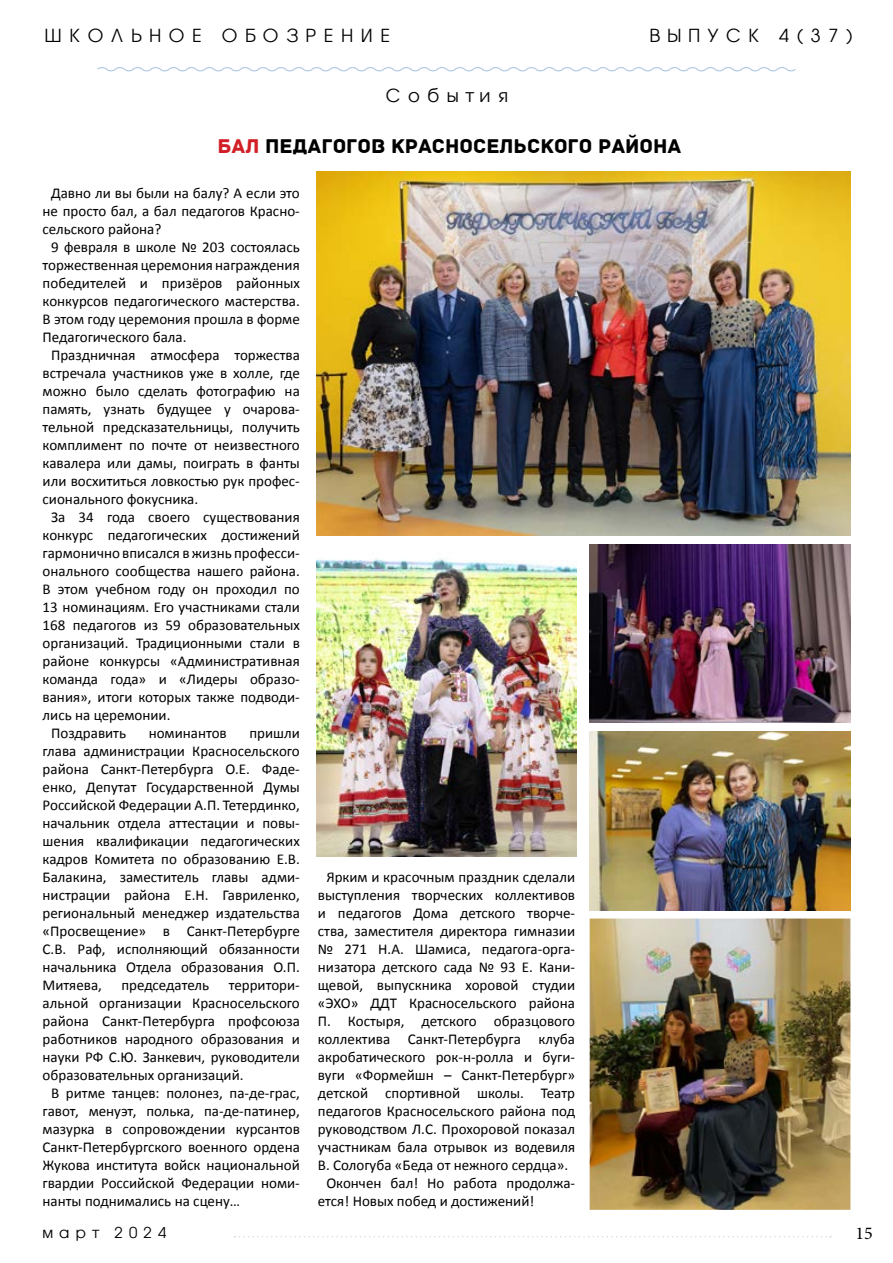
<style>
.page{position:relative;width:893px;height:1263px;background:#fff}
.page>*{position:absolute;margin:0;border:0;box-sizing:border-box;transform-origin:0 0}
.t1{font:21px "Archive";color:#000}
.t2{font:18px "Te X Gyre Adventor";letter-spacing:.42em;color:#000}
.t3{font:18px "Minion Pro";color:#000}
.t4{font:15px/18px "Calibri";color:#000;text-align:justify}
.t5{font:15px "Te X Gyre Adventor";letter-spacing:.42em;color:#000}
.s1{color:#d21f27}
</style>
<div class="page">
<svg style="left:235px;top:1236px;width:596px;height:1px"></svg>
<svg style="left:97px;top:67px;width:699px;height:5px"></svg>
<img style="left:316px;top:172px;width:534px;height:364px">
<img style="left:589px;top:544px;width:261px;height:179px">
<img style="left:589px;top:731px;width:261px;height:179px">
<img style="left:590px;top:918px;width:260px;height:292px">
<img style="left:316px;top:559px;width:261px;height:297px">
<p class="t2" style="left:45px;top:26px;width:347px">ШКОЛЬНОЕ ОБОЗРЕНИЕ</p>
<p class="t2" style="left:649px;top:26px;width:205px">ВЫПУСК 4(37)</p>
<p class="t2" style="left:386px;top:85px;width:123px">События</p>
<h1 class="t1" style="left:218px;top:135px;width:465px"><span class="s1">Бал</span> педагогов Красносельского района</h1>
<p class="t4" style="left:51px;top:183px;width:250px">Давно ли вы были на балу? А если это</p>
<p class="t4" style="left:43px;top:201px;width:259px">не просто бал, а бал педагогов Красно-</p>
<p class="t4" style="left:43px;top:219px;width:120px">сельского района?</p>
<p class="t4" style="left:51px;top:237px;width:250px">9 февраля в школе № 203 состоялась</p>
<p class="t4" style="left:43px;top:255px;width:259px">торжественная церемония награждения</p>
<p class="t4" style="left:43px;top:273px;width:259px">победителей и призёров районных</p>
<p class="t4" style="left:43px;top:291px;width:259px">конкурсов педагогического мастерства.</p>
<p class="t4" style="left:43px;top:309px;width:259px">В этом году церемония прошла в форме</p>
<p class="t4" style="left:43px;top:327px;width:145px">Педагогического бала.</p>
<p class="t4" style="left:51px;top:345px;width:250px">Праздничная атмосфера торжества</p>
<p class="t4" style="left:43px;top:363px;width:259px">встречала участников уже в холле, где</p>
<p class="t4" style="left:43px;top:381px;width:259px">можно было сделать фотографию на</p>
<p class="t4" style="left:43px;top:399px;width:259px">память, узнать будущее у очарова-</p>
<p class="t4" style="left:43px;top:417px;width:259px">тельной предсказательницы, получить</p>
<p class="t4" style="left:43px;top:435px;width:259px">комплимент по почте от неизвестного</p>
<p class="t4" style="left:43px;top:453px;width:259px">кавалера или дамы, поиграть в фанты</p>
<p class="t4" style="left:43px;top:471px;width:259px">или восхититься ловкостью рук профес-</p>
<p class="t4" style="left:43px;top:489px;width:157px">сионального фокусника.</p>
<p class="t4" style="left:51px;top:507px;width:250px">За 34 года своего существования</p>
<p class="t4" style="left:43px;top:525px;width:259px">конкурс педагогических достижений</p>
<p class="t4" style="left:43px;top:543px;width:259px">гармонично вписался в жизнь професси-</p>
<p class="t4" style="left:43px;top:561px;width:259px">онального сообщества нашего района.</p>
<p class="t4" style="left:43px;top:579px;width:259px">В этом учебном году он проходил по</p>
<p class="t4" style="left:43px;top:597px;width:259px">13 номинациям. Его участниками стали</p>
<p class="t4" style="left:43px;top:615px;width:259px">168 педагогов из 59 образовательных</p>
<p class="t4" style="left:43px;top:633px;width:259px">организаций. Традиционными стали в</p>
<p class="t4" style="left:43px;top:651px;width:259px">районе конкурсы «Административная</p>
<p class="t4" style="left:43px;top:669px;width:259px">команда года» и «Лидеры образо-</p>
<p class="t4" style="left:43px;top:687px;width:259px">вания», итоги которых также подводи-</p>
<p class="t4" style="left:43px;top:705px;width:129px">лись на церемонии.</p>
<p class="t4" style="left:51px;top:723px;width:77px">Поздравить</p>
<p class="t4" style="left:149px;top:723px;width:80px">номинантов</p>
<p class="t4" style="left:43px;top:723px;width:259px;text-indent:207px">пришли глава администрации Красносельского района Санкт-Петербурга О.Е. Фаде&shy;енко, Депутат Государственной Думы Российской Федерации А.П. Тетердинко, начальник отдела аттестации и повы&shy;шения квалификации педагогических кадров Комитета по образованию Е.В.<br>Балакина, заместитель главы адми&shy;нистрации района Е.Н. Гавриленко, региональный менеджер издательства «Просвещение» в Санкт-Петербурге С.В. Раф, исполняющий обязанности начальника Отдела образования О.П.<br>Митяева,</p>
<p class="t4" style="left:121px;top:975px;width:89px">председатель</p>
<p class="t4" style="left:229px;top:975px;width:73px">территори-</p>
<p class="t4" style="left:43px;top:993px;width:259px">альной организации Красносельского</p>
<p class="t4" style="left:43px;top:1011px;width:259px">района Санкт-Петербурга профсоюза</p>
<p class="t4" style="left:43px;top:1029px;width:259px">работников народного образования и</p>
<p class="t4" style="left:43px;top:1047px;width:259px">науки РФ С.Ю. Занкевич, руководители</p>
<p class="t4" style="left:43px;top:1065px;width:202px">образовательных организаций.</p>
<p class="t4" style="left:51px;top:1083px;width:250px">В ритме танцев: полонез, па-де-грас,</p>
<p class="t4" style="left:43px;top:1101px;width:259px">гавот, менуэт, полька, па-де-патинер,</p>
<p class="t4" style="left:43px;top:1119px;width:259px">мазурка в сопровождении курсантов</p>
<p class="t4" style="left:43px;top:1137px;width:259px">Санкт-Петербургского военного ордена</p>
<p class="t4" style="left:43px;top:1155px;width:259px">Жукова института войск национальной</p>
<p class="t4" style="left:43px;top:1173px;width:259px">гвардии Российской Федерации номи-</p>
<p class="t4" style="left:43px;top:1191px;width:199px">нанты поднимались на сцену…</p>
<p class="t4" style="left:326px;top:867px;width:250px">Ярким и красочным праздник сделали</p>
<p class="t4" style="left:318px;top:885px;width:259px">выступления творческих коллективов</p>
<p class="t4" style="left:318px;top:903px;width:259px">и педагогов Дома детского творче-</p>
<p class="t4" style="left:318px;top:921px;width:259px">ства, заместителя директора гимназии</p>
<p class="t4" style="left:318px;top:939px;width:259px">№ 271 Н.А. Шамиса, педагога-орга-</p>
<p class="t4" style="left:318px;top:957px;width:259px">низатора детского сада № 93 Е. Кани-</p>
<p class="t4" style="left:318px;top:975px;width:259px">щевой, выпускника хоровой студии</p>
<p class="t4" style="left:318px;top:993px;width:259px">«ЭХО» ДДТ Красносельского района</p>
<p class="t4" style="left:318px;top:1011px;width:259px">П. Костыря, детского образцового</p>
<p class="t4" style="left:318px;top:1029px;width:259px">коллектива Санкт-Петербурга клуба</p>
<p class="t4" style="left:318px;top:1047px;width:259px">акробатического рок-н-ролла и буги-</p>
<p class="t4" style="left:318px;top:1065px;width:259px">вуги «Формейшн – Санкт-Петербург»</p>
<p class="t4" style="left:318px;top:1083px;width:259px">детской спортивной школы. Театр</p>
<p class="t4" style="left:318px;top:1101px;width:259px">педагогов Красносельского района под</p>
<p class="t4" style="left:318px;top:1119px;width:259px">руководством Л.С. Прохоровой показал</p>
<p class="t4" style="left:318px;top:1137px;width:259px">участникам бала отрывок из водевиля</p>
<p class="t4" style="left:318px;top:1155px;width:252px">В. Сологуба «Беда от нежного сердца».</p>
<p class="t4" style="left:326px;top:1173px;width:250px">Окончен бал! Но работа продолжа-</p>
<p class="t4" style="left:318px;top:1191px;width:218px">ется! Новых побед и достижений!</p>
<p class="t5" style="left:43px;top:1224px;width:126px">март 2024</p>
<p class="t3" style="left:855px;top:1221px;width:19px">15</p>
</div>
